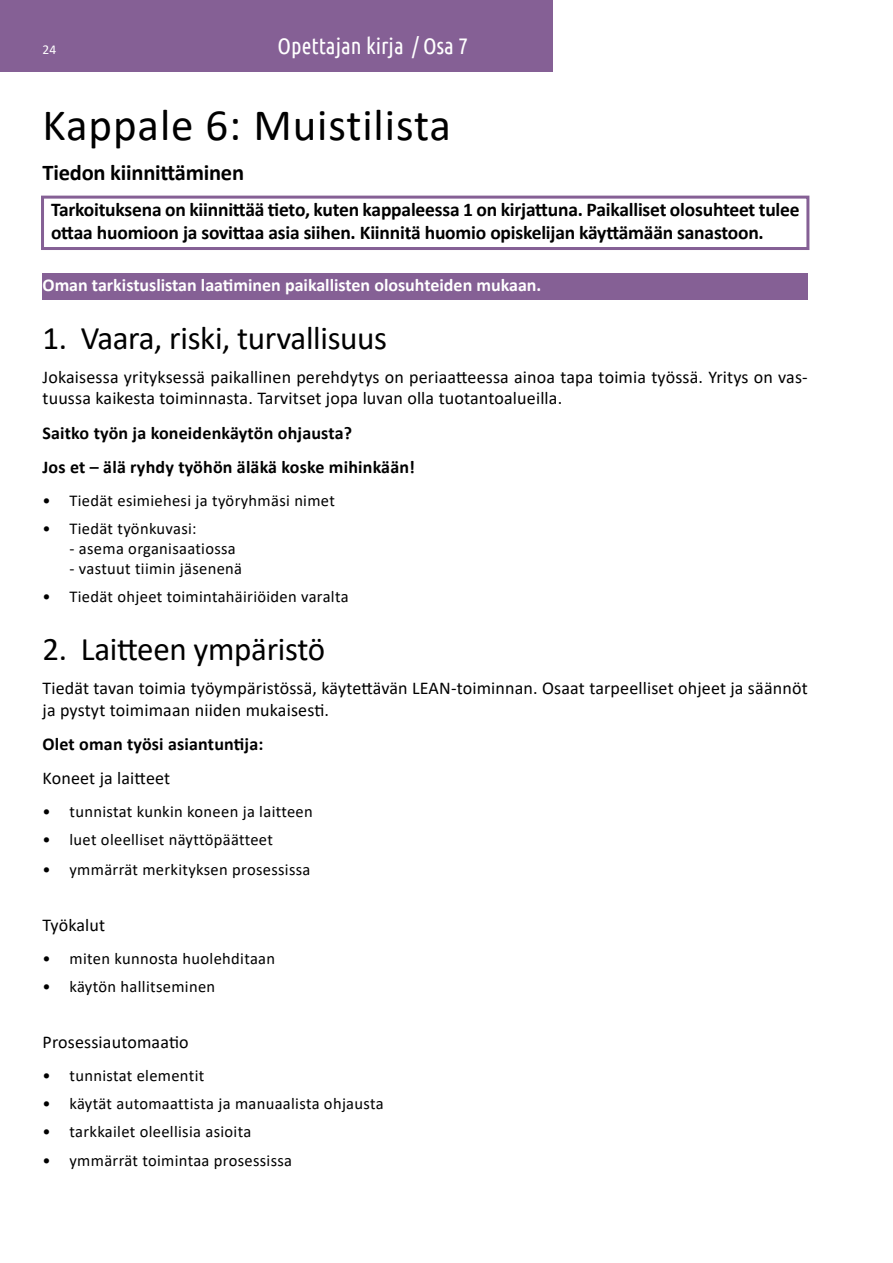
<style>
.page{position:relative;width:893px;height:1263px;background:#fff}
.page>*{position:absolute;margin:0;border:0;box-sizing:border-box;transform-origin:0 0}
.t1{font:45px "Calibri";letter-spacing:.02em;color:#000}
.t2{font:33px "Calibri";letter-spacing:-.01em;color:#000}
.t3{font:700 22.5px "Calibri";letter-spacing:-.01em;color:#000}
.t4{font:22.5px "Ubuntu Condensed";color:#fff}
.t5{font:700 19.5px/23.4px "Calibri";letter-spacing:-.01em;color:#000}
.t6{font:18px/21.6px "Calibri";letter-spacing:.01em;color:#000}
.t7{font:700 18px/34.3px "Calibri";letter-spacing:.01em;color:#000}
.t8{font:700 18px "Calibri";color:#fff}
.t9{font:16.5px "Calibri";letter-spacing:.02em;color:#000}
.t10{font:13.5px "Calibri";color:#fff}
</style>
<div class="page">
<div style="left:0;top:0;width:553px;height:72px;background:#856095"></div>
<div style="left:41px;top:196px;width:768px;height:54px;border:3px solid #856095"></div>
<div style="left:43px;top:273px;width:765px;height:26px;background:#856095"></div>
<p class="t10" style="left:43px;top:40px;width:15px">24</p>
<h3 class="t4" style="left:278px;top:32px;width:192px">Opettajan kirja / Osa 7</h3>
<h1 class="t1" style="left:43px;top:94px;width:410px">Kappale 6: Muistilista</h1>
<h3 class="t3" style="left:43px;top:156px;width:203px">Tiedon kiinnittäminen</h3>
<p class="t5" style="left:51px;top:198px;width:750px">Tarkoituksena on kiinnittää tieto, kuten kappaleessa 1 on kirjattuna. Paikalliset olosuhteet tulee ottaa huomioon ja sovittaa asia siihen. Kiinnitä huomio opiskelijan käyttämään sanastoon.</p>
<p class="t8" style="left:43px;top:272px;width:500px">Oman tarkistuslistan laatiminen paikallisten olosuhteiden mukaan.</p>
<h2 class="t2" style="left:43px;top:315px;width:346px">1. Vaara, riski, turvallisuus</h2>
<p class="t6" style="left:43px;top:366px;width:767px">Jokaisessa yrityksessä paikallinen perehdytys on periaatteessa ainoa tapa toimia työssä. Yritys on vas&shy;tuussa kaikesta toiminnasta. Tarvitset jopa luvan olla tuotantoalueilla.</p>
<p class="t7" style="left:43px;top:415px;width:374px">Saitko työn ja koneidenkäytön ohjausta?<br>Jos et – älä ryhdy työhön äläkä koske mihinkään!</p>
<p class="t9" style="left:43px;top:489px;width:294px">• Tiedät esimiehesi ja työryhmäsi nimet</p>
<p class="t9" style="left:43px;top:517px;width:156px">• Tiedät työnkuvasi:</p>
<p class="t9" style="left:70px;top:537px;width:168px">- asema organisaatiossa</p>
<p class="t9" style="left:70px;top:557px;width:174px">- vastuut tiimin jäsenenä</p>
<p class="t9" style="left:43px;top:585px;width:308px">• Tiedät ohjeet toimintahäiriöiden varalta</p>
<h2 class="t2" style="left:43px;top:626px;width:284px">2. Laitteen ympäristö</h2>
<p class="t6" style="left:43px;top:677px;width:767px">Tiedät tavan toimia työympäristössä, käytettävän LEAN-toiminnan. Osaat tarpeelliset ohjeet ja säännöt ja pystyt toimimaan niiden mukaisesti.</p>
<p class="t7" style="left:43px;top:727px;width:222px">Olet oman työsi asiantuntija:</p>
<p class="t6" style="left:43px;top:767px;width:129px">Koneet ja laitteet</p>
<p class="t9" style="left:43px;top:800px;width:272px">• tunnistat kunkin koneen ja laitteen</p>
<p class="t9" style="left:43px;top:828px;width:232px">• luet oleelliset näyttöpäätteet</p>
<p class="t9" style="left:43px;top:858px;width:269px">• ymmärrät merkityksen prosessissa</p>
<p class="t6" style="left:43px;top:914px;width:64px">Työkalut</p>
<p class="t9" style="left:43px;top:947px;width:234px">• miten kunnosta huolehditaan</p>
<p class="t9" style="left:43px;top:975px;width:174px">• käytön hallitseminen</p>
<p class="t6" style="left:43px;top:1031px;width:148px">Prosessiautomaatio</p>
<p class="t9" style="left:43px;top:1064px;width:163px">• tunnistat elementit</p>
<p class="t9" style="left:43px;top:1092px;width:343px">• käytät automaattista ja manuaalista ohjausta</p>
<p class="t9" style="left:43px;top:1120px;width:210px">• tarkkailet oleellisia asioita</p>
<p class="t9" style="left:43px;top:1149px;width:251px">• ymmärrät toimintaa prosessissa</p>
</div>
